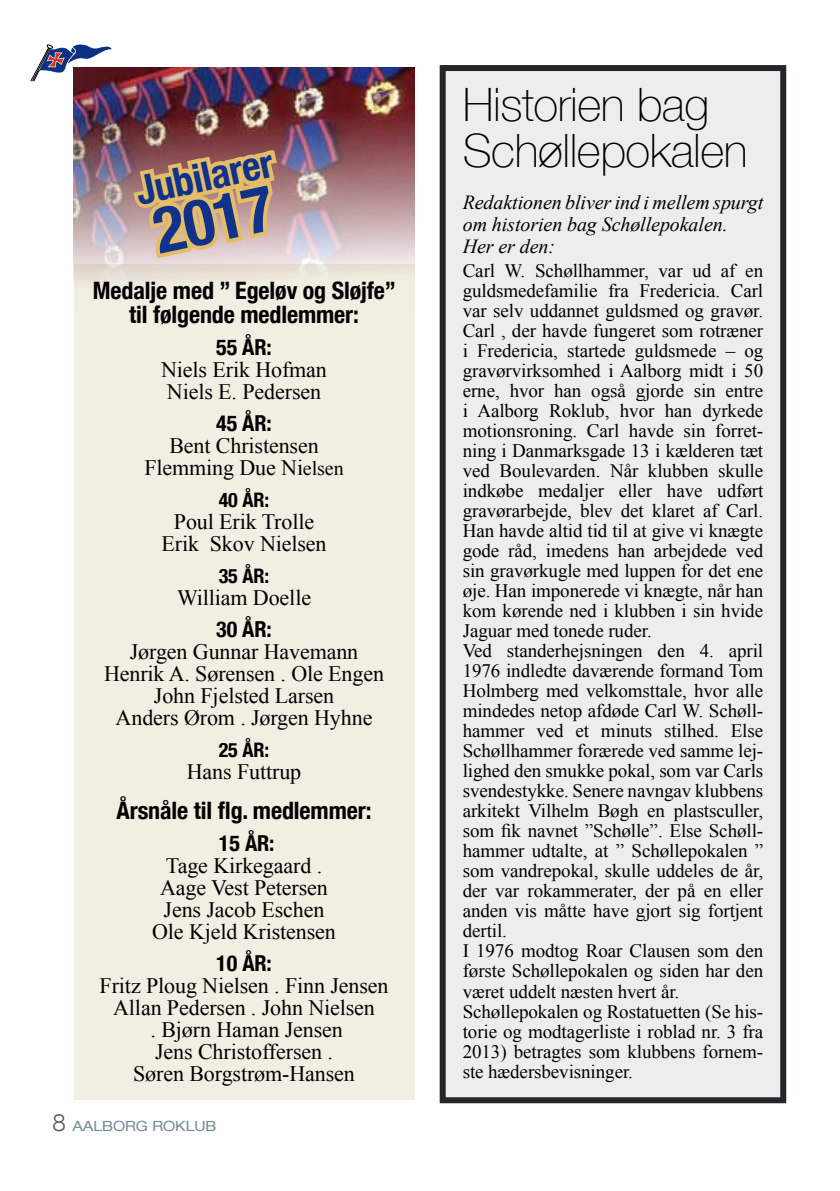
<style>
.page{position:relative;width:840px;height:1191px;background:#fff}
.page>*{position:absolute;margin:0;border:0;box-sizing:border-box;transform-origin:0 0}
.t1{font:700 condensed 64px "Helvetica Neue LT Com";color:#10328a}
.t2{font:100 46px/46px "Helvetica Neue LT Com";letter-spacing:-.01em;color:#000}
.t3{font:700 condensed 40px "Helvetica Neue LT Com";color:#10328a}
.t4{font:700 condensed 24px/24px "Helvetica Neue LT Com";letter-spacing:-.005em;color:#000;text-align:center}
.t5{font:22px/22px "Times New Roman";letter-spacing:-.005em;color:#000;text-align:center}
.t6{font:700 condensed 22px "Helvetica Neue LT Com";letter-spacing:-.005em;color:#000}
.t7{font:italic 20px/22px "Times New Roman";letter-spacing:-.005em;color:#000}
.t8{font:700 condensed 20px "Helvetica Neue LT Com";letter-spacing:-.005em;color:#000}
.t9{font:19px/20px "Times New Roman";letter-spacing:-.005em;color:#000}
.t10{font:expanded 14px "Helvetica Neue LT Com";letter-spacing:-.005em;color:#6f8b99}
.s1{font-size:20px}
.s2{font-weight:300;font-stretch:normal;font-size:24px;color:#58585a}
</style>
<div class="page">
<svg style="left:30px;top:44px;width:82px;height:38px"></svg>
<div style="left:442px;top:68px;width:340px;height:1032px;background:#eceded"></div>
<div style="left:439px;top:65px;width:346px;height:1038px;border:6px solid #232629"></div>
<div style="left:74px;top:265px;width:340px;height:835px;background:#f1eee2"></div>
<img style="left:74px;top:68px;width:340px;height:213px">
<svg style="left:129px;top:119px;width:152px;height:144px;background:#c09773"></svg>
<h3 class="t3" style="left:132px;top:167px;width:149px;rotate:-12deg">Jubilarer</h3>
<h1 class="t1" style="left:146px;top:194px;width:122px;rotate:-12deg">2017</h1>
<p class="t4" style="left:93px;top:278px;width:304px">Medalje med ” Egeløv og Sløjfe” til følgende medlemmer:</p>
<p class="t6" style="left:216px;top:334px;width:57px">55 år:</p>
<p class="t5" style="left:161px;top:358px;width:167px;text-align:left">Niels Erik Hofman<br>Niels E. Pedersen</p>
<p class="t6" style="left:216px;top:410px;width:57px">45 år:</p>
<p class="t5" style="left:144px;top:434px;width:201px">Bent Christensen<br>Flemming Due Ni<span class="s1">elsen</span></p>
<p class="t8" style="left:219px;top:488px;width:52px">40 år:</p>
<p class="t5" style="left:161px;top:510px;width:166px">Poul Erik Trolle<br>Erik Skov Nielsen</p>
<p class="t8" style="left:219px;top:564px;width:52px">35 år:</p>
<p class="t5" style="left:177px;top:586px;width:135px">William Doelle</p>
<p class="t6" style="left:216px;top:616px;width:57px">30 år:</p>
<p class="t5" style="left:104px;top:640px;width:281px">Jørgen Gunnar Havemann<br>Henrik A. Sørensen . Ole Engen<br>John Fjelsted Larsen<br>Anders Ørom . Jørgen Hyhne</p>
<p class="t8" style="left:219px;top:738px;width:52px">25 år:</p>
<p class="t5" style="left:187px;top:760px;width:116px">Hans Futtrup</p>
<p class="t4" style="left:117px;top:798px;width:256px">Årsnåle til flg. medlemmer:</p>
<p class="t6" style="left:219px;top:830px;width:57px">15 år:</p>
<p class="t5" style="left:152px;top:854px;width:185px">Tage Kirkegaard .<br>Aage Vest Petersen<br>Jens Jacob Eschen<br>Ole Kjeld Kristensen</p>
<p class="t6" style="left:216px;top:950px;width:57px">10 år:</p>
<p class="t5" style="left:100px;top:974px;width:290px">Fritz Ploug Nielsen . Finn Jensen<br>Allan Pedersen . John Nielsen<br>. Bjørn Haman Jensen<br>Jens Christoffersen .<br>Søren Borgstrøm-Hansen</p>
<p class="t10" style="left:52px;top:1117px;width:165px"><span class="s2">8</span> AALBORG ROKLUB</p>
<h2 class="t2" style="left:462px;top:81px;width:286px">Historien bag<br>Schøllepokalen</h2>
<p class="t7" style="left:462px;top:191px;width:302px">Redaktionen bliver ind i mellem spurgt om historien bag Schøllepokalen.<br>Her er den:</p>
<p class="t9" style="left:462px;top:260px;width:302px">Carl W. Schøllhammer, var ud af en guldsmedefamilie fra Fredericia. Carl var selv uddannet guldsmed og gravør.<br>Carl , der havde fungeret som rotræner i Fredericia, startede guldsmede – og gravørvirksomhed i Aalborg midt i 50 erne, hvor han også gjorde sin entre i Aalborg Roklub, hvor han dyrkede motionsroning. Carl havde sin forret&shy;ning i Danmarksgade 13 i kælderen tæt ved Boulevarden. Når klubben skulle indkøbe medaljer eller have udført gravørarbejde, blev det klaret af Carl.<br>Han havde altid tid til at give vi knægte gode råd, imedens han arbejdede ved sin gravørkugle med luppen for det ene øje. Han imponerede vi knægte, når han kom kørende ned i klubben i sin hvide Jaguar med tonede ruder.<br>Ved standerhejsningen den 4. april 1976 indledte daværende formand Tom Holmberg med velkomsttale, hvor alle mindedes netop afdøde Carl W. Schøll&shy;hammer ved et minuts stilhed. Else Schøllhammer forærede ved samme lej&shy;lighed den smukke pokal, som var Carls svendestykke. Senere navngav klubbens arkitekt Vilhelm Bøgh en plastsculler, som fik navnet ”Schølle”. Else Schøll&shy;hammer udtalte, at ” Schøllepokalen ” som vandrepokal, skulle uddeles de år, der var rokammerater, der på en eller anden vis måtte have gjort sig fortjent dertil.<br>I 1976 modtog Roar Clausen som den første Schøllepokalen og siden har den været uddelt næsten hvert år.<br>Schøllepokalen og Rostatuetten (Se his&shy;torie og modtagerliste i roblad nr. 3 fra 2013) betragtes som klubbens fornem&shy;ste hædersbevisninger.</p>
</div>
